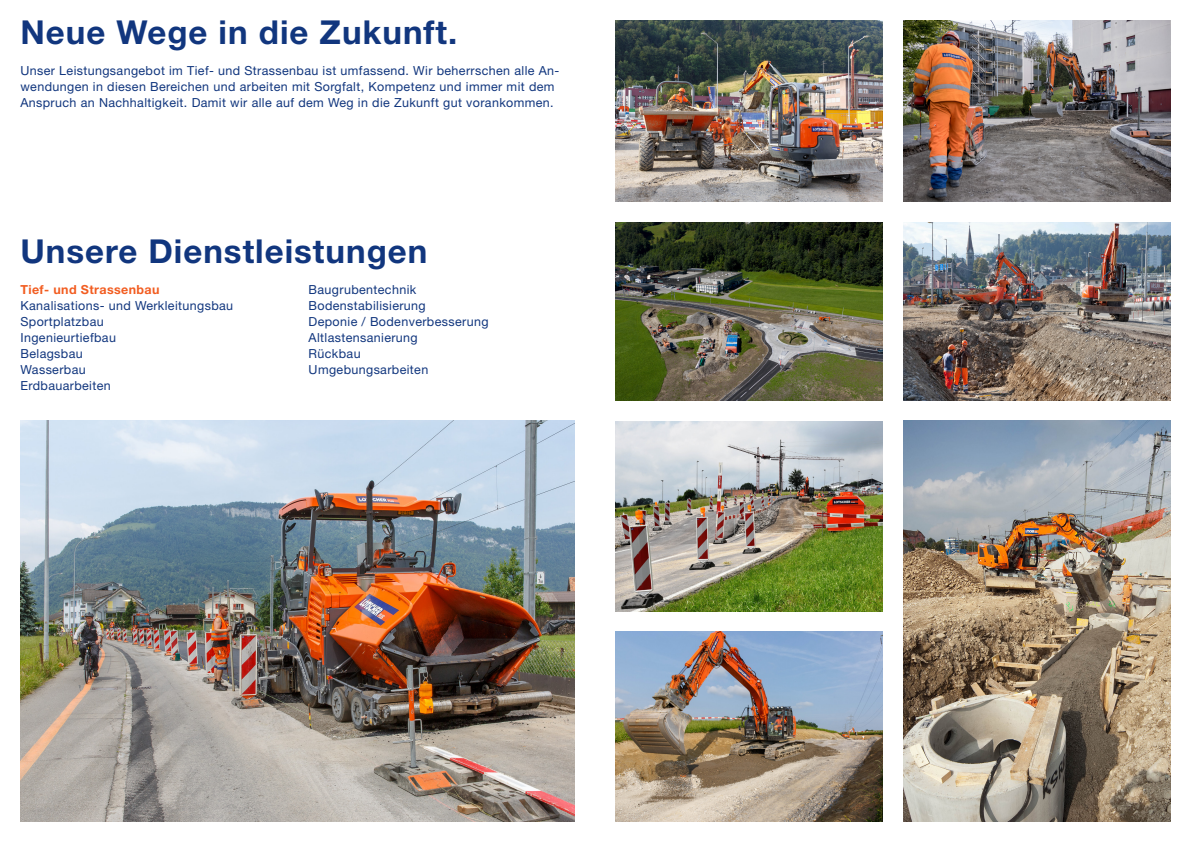
<style>
.page{position:relative;width:1191px;height:842px;background:#fff}
.page>*{position:absolute;margin:0;border:0;box-sizing:border-box;transform-origin:0 0}
.Lauftext_Blau{font:700 33px "Helvetica Neue LT Std";letter-spacing:.03em;color:#11367e}
.Lauftext_Blau-2{font:12.5px/16px "Helvetica Neue LT Pro";letter-spacing:.03em;color:#11367e}
.Lauftext_Blau-3{font:700 12.5px "Helvetica Neue LT Std";letter-spacing:.03em;color:#f25d21}
</style>
<div class="page">
<img style="left:20px;top:421px;width:555px;height:400px">
<img style="left:616px;top:20px;width:267px;height:182px">
<img style="left:903px;top:223px;width:267px;height:178px">
<img style="left:903px;top:421px;width:267px;height:400px">
<img style="left:616px;top:223px;width:267px;height:178px">
<img style="left:903px;top:20px;width:267px;height:182px">
<img style="left:616px;top:421px;width:267px;height:190px">
<img style="left:616px;top:631px;width:267px;height:190px">
<p class="Lauftext_Blau" style="left:20px;top:12px;width:438px">Neue Wege in die Zukunft.</p>
<p class="Lauftext_Blau-2" style="left:20px;top:62px;width:540px">Unser Leistungsangebot im Tief- und Strassenbau ist umfassend. Wir beherrschen alle An&shy;wendungen in diesen Bereichen und arbeiten mit Sorgfalt, Kompetenz und immer mit dem<br>Anspruch an Nachhaltigkeit. Damit wir alle auf dem Weg in die Zukunft gut vorankommen.</p>
<p class="Lauftext_Blau" style="left:20px;top:230px;width:408px">Unsere Dienstleistungen</p>
<p class="Lauftext_Blau-3" style="left:20px;top:281px;width:140px">Tief- und Strassenbau</p>
<p class="Lauftext_Blau-2" style="left:308px;top:281px;width:109px">Baugrubentechnik</p>
<p class="Lauftext_Blau-2" style="left:20px;top:297px;width:214px">Kanalisations- und Werkleitungsbau</p>
<p class="Lauftext_Blau-2" style="left:308px;top:297px;width:119px">Bodenstabilisierung</p>
<p class="Lauftext_Blau-2" style="left:20px;top:313px;width:85px">Sportplatzbau</p>
<p class="Lauftext_Blau-2" style="left:308px;top:313px;width:181px">Deponie / Bodenverbesserung</p>
<p class="Lauftext_Blau-2" style="left:20px;top:329px;width:97px">Ingenieurtiefbau</p>
<p class="Lauftext_Blau-2" style="left:308px;top:329px;width:111px">Altlastensanierung</p>
<p class="Lauftext_Blau-2" style="left:20px;top:345px;width:64px">Belagsbau</p>
<p class="Lauftext_Blau-2" style="left:308px;top:345px;width:54px">Rückbau</p>
<p class="Lauftext_Blau-2" style="left:20px;top:361px;width:67px">Wasserbau</p>
<p class="Lauftext_Blau-2" style="left:308px;top:361px;width:121px">Umgebungsarbeiten</p>
<p class="Lauftext_Blau-2" style="left:20px;top:377px;width:92px">Erdbauarbeiten</p>
</div>
